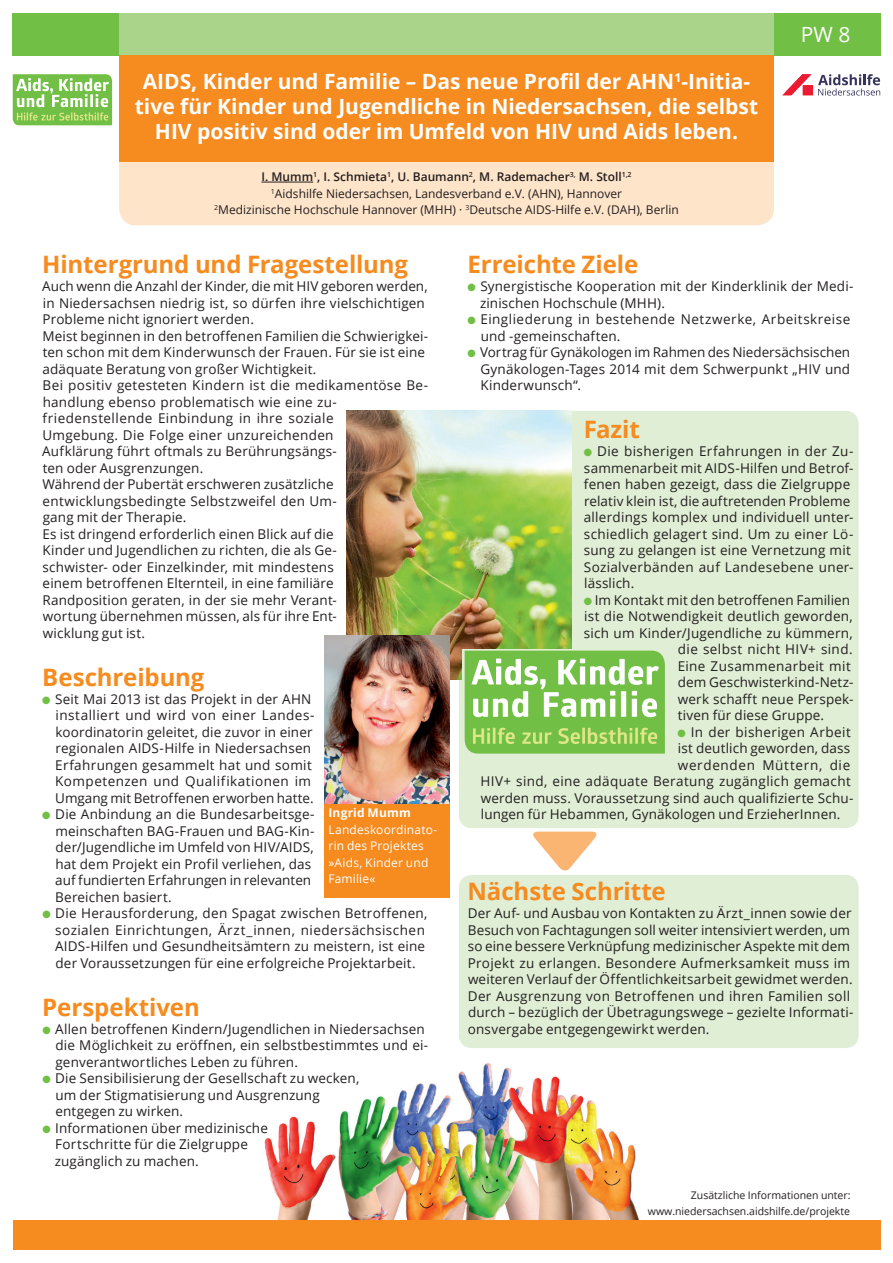
<style>
.page{position:relative;width:893px;height:1263px;background:#fff}
.page>*{position:absolute;margin:0;border:0;box-sizing:border-box;transform-origin:0 0}
.Blocksatz{font:700 24px "Open Sans";letter-spacing:-.005em;color:#f68b1f}
.t1{font:700 21px/25.2px "Open Sans";color:#fff;text-align:center}
.t2{font:21px "Open Sans";color:#fff}
.Blocksatz-2{font:13.5px/16.5px "Open Sans";letter-spacing:.015em;color:#231f20}
.Blocksatz-3{font:13.5px/16.5px "Open Sans";letter-spacing:.035em;color:#231f20}
.Blocksatz-4{font:13.5px "Open Sans";letter-spacing:.05em;color:#231f20}
.t3{font:12px "Open Sans";color:#231f20}
.Blocksatz-5{font:12px/16.5px "Open Sans";letter-spacing:.015em;color:#fff}
.t4{font:600 12px "Open Sans";color:#231f20}
.t5{font:10.5px "Open Sans";color:#231f20}
.s1{color:#71bf44}
.s2{font-weight:700}
</style>
<div class="page">
<img style="left:264px;top:1063px;width:376px;height:157px">
<div style="left:119px;top:162px;width:655px;height:63px;background:#fee4c9"></div>
<div style="left:459px;top:411px;width:400px;height:417px;background:#dfeed4;border-radius:13px"></div>
<div style="left:459px;top:875px;width:400px;height:173px;background:#dfeed4;border-radius:13px"></div>
<div style="left:13px;top:13px;width:106px;height:42px;background:#71bf44"></div>
<div style="left:119px;top:13px;width:655px;height:42px;background:#aad489"></div>
<div style="left:119px;top:55px;width:655px;height:107px;background:#f68b1f"></div>
<div style="left:774px;top:13px;width:106px;height:42px;background:#71bf44"></div>
<svg style="left:782px;top:74px;width:98px;height:22px"></svg>
<hr style="left:261px;top:182px;width:52px;height:1px;background:#231f20">
<svg style="left:533px;top:832px;width:64px;height:39px"></svg>
<svg style="left:13px;top:74px;width:99px;height:51px;background:#93ce6d"></svg>
<img style="left:347px;top:411px;width:224px;height:269px">
<img style="left:324px;top:636px;width:126px;height:168px">
<div style="left:324px;top:804px;width:126px;height:94px;background:#f68b1f"></div>
<div style="left:13px;top:1220px;width:867px;height:30px;background:#f68b1f"></div>
<div style="left:462px;top:648px;width:123px;height:57px;background:linear-gradient(to right,#b6dc9f,#b6dc9e)"></div>
<svg style="left:465px;top:651px;width:200px;height:103px;background:#94ce6e"></svg>
<p class="t1" style="left:135px;top:68px;width:625px">AIDS, Kinder und Familie – Das neue Profil der AHN<sup>1</sup>-Initia&shy;tive für Kinder und Jugendliche in Niedersachsen, die selbst<br>HIV positiv sind oder im Umfeld von HIV und Aids leben.</p>
<p class="t4" style="left:261px;top:169px;width:372px">I. Mumm<sup>1</sup>, I. Schmieta<sup>1</sup>, U. Baumann<sup>2</sup>, M. Rademacher<sup>3,</sup> M. Stoll<sup>1,2</sup></p>
<p class="t3" style="left:271px;top:185px;width:353px"><sup>1</sup>Aidshilfe Niedersachsen, Landesverband e.V. (AHN), Hannover</p>
<p class="t3" style="left:214px;top:202px;width:466px"><sup>2</sup>Medizinische Hochschule Hannover (MHH) · <sup>3</sup>Deutsche AIDS-Hilfe e.V. (DAH), Berlin</p>
<p class="t2" style="left:801px;top:20px;width:51px">PW 8</p>
<p class="Blocksatz" style="left:42px;top:247px;width:367px">Hintergrund und Fragestellung</p>
<p class="Blocksatz-2" style="left:42px;top:278px;width:387px">Auch wenn die Anzahl der Kinder, die mit HIV geboren werden, in Niedersachsen niedrig ist, so dürfen ihre vielschichtigen<br>Probleme nicht ignoriert werden.</p>
<p class="Blocksatz-2" style="left:42px;top:327px;width:387px">Meist beginnen in den betroffenen Familien die Schwierigkei&shy;ten schon mit dem Kinderwunsch der Frauen. Für sie ist eine adäquate Beratung von großer Wichtigkeit.</p>
<p class="Blocksatz-2" style="left:42px;top:377px;width:387px">Bei positiv getesteten Kindern ist die medikamentöse Be&shy;handlung ebenso problematisch wie eine zu&shy;friedenstellende Einbindung in ihre soziale<br>Umgebung. Die Folge einer unzureichenden<br>Aufklärung führt oftmals zu Berührungsängs-<br>ten oder Ausgrenzungen.</p>
<p class="Blocksatz-2" style="left:42px;top:476px;width:296px">Während der Pubertät erschweren zusätzliche entwicklungsbedingte Selbstzweifel den Um&shy;gang mit der Therapie.</p>
<p class="Blocksatz-2" style="left:43px;top:525px;width:296px">Es ist dringend erforderlich einen Blick auf die Kinder und Jugendlichen zu richten, die als Ge&shy;schwister- oder Einzelkinder, mit mindestens einem betroffenen Elternteil, in eine familiäre Randposition geraten, in der sie mehr Verant&shy;wortung übernehmen müssen, als für ihre Ent&shy;wicklung gut ist.</p>
<p class="Blocksatz" style="left:42px;top:660px;width:164px">Beschreibung</p>
<p class="Blocksatz-2" style="left:55px;top:690px;width:261px;text-indent:-13px"><span class="s1">●</span> Seit Mai 2013 ist das Projekt in der AHN installiert und wird von einer Landes&shy;koordinatorin geleitet, die zuvor in einer regionalen AIDS-Hilfe in Niedersachsen Erfahrungen gesammelt hat und somit Kompetenzen und Qualifikationen im Umgang mit Betroffenen erworben hatte.</p>
<p class="Blocksatz-2" style="left:55px;top:806px;width:261px;text-indent:-13px"><span class="s1">●</span> Die Anbindung an die Bundesarbeitsge&shy;meinschaften BAG-Frauen und BAG-Kin&shy;der/Jugendliche im Umfeld von HIV/AIDS, hat dem Projekt ein Profil verliehen, das auf fundierten Erfahrungen in relevanten Bereichen basiert.</p>
<p class="Blocksatz-2" style="left:55px;top:905px;width:374px;text-indent:-13px"><span class="s1">●</span> Die Herausforderung, den Spagat zwischen Betroffenen, sozialen Einrichtungen, Ärzt_innen, niedersächsischen AIDS-Hilfen und Gesundheitsämtern zu meistern, ist eine der Voraussetzungen für eine erfolgreiche Projektarbeit.</p>
<p class="Blocksatz" style="left:42px;top:990px;width:159px">Perspektiven</p>
<p class="Blocksatz-2" style="left:56px;top:1020px;width:374px;text-indent:-13px"><span class="s1">●</span> Allen betroffenen Kindern/Jugendlichen in Niedersachsen die Möglichkeit zu eröffnen, ein selbstbestimmtes und ei&shy;genverantwortliches Leben zu führen.</p>
<p class="Blocksatz-2" style="left:55px;top:1070px;width:305px;text-indent:-13px"><span class="s1">●</span> Die Sensibilisierung der Gesellschaft zu wecken, um der Stigmatisierung und Ausgrenzung entgegen zu wirken.</p>
<p class="Blocksatz-2" style="left:55px;top:1119px;width:215px;text-indent:-12px"><span class="s1">●</span> Informationen über medizinische<br>Fortschritte für die Zielgruppe zugänglich zu machen.</p>
<p class="Blocksatz-5" style="left:328px;top:804px;width:109px"><span class="s2">Ingrid Mumm<br></span>Landeskoordinato&shy;rin des Projektes »Aids, Kinder und<br>Familie«</p>
<p class="Blocksatz" style="left:468px;top:247px;width:172px">Erreichte Ziele</p>
<p class="Blocksatz-2" style="left:480px;top:278px;width:375px;text-indent:-12px"><span class="s1">●</span> Synergistische Kooperation mit der Kinderklinik der Medi&shy;zinischen Hochschule (MHH).</p>
<p class="Blocksatz-3" style="left:481px;top:311px;width:371px;text-indent:-13px"><span class="s1">●</span> Eingliederung in bestehende Netzwerke, Arbeitskreise und -gemeinschaften.</p>
<p class="Blocksatz-2" style="left:480px;top:344px;width:371px;text-align:justify;text-indent:-13px"><span class="s1">●</span> Vortrag für Gynäkologen im Rahmen des Niedersächsischen Gynäkologen-Tages 2014 mit dem Schwerpunkt „HIV und Kinderwunsch“.</p>
<p class="Blocksatz" style="left:584px;top:412px;width:58px">Fazit</p>
<p class="Blocksatz-2" style="left:584px;top:443px;width:271px"><span class="s1">●</span> Die bisherigen Erfahrungen in der Zu&shy;sammenarbeit mit AIDS-Hilfen und Betrof&shy;fenen haben gezeigt, dass die Zielgruppe relativ klein ist, die auftretenden Probleme allerdings komplex und individuell unter&shy;schiedlich gelagert sind. Um zu einer Lö&shy;sung zu gelangen ist eine Vernetzung mit Sozialverbänden auf Landesebene uner&shy;lässlich.</p>
<p class="Blocksatz-2" style="left:584px;top:591px;width:268px"><span class="s1">●</span> Im Kontakt mit den betroffenen Familien</p>
<p class="Blocksatz-2" style="left:584px;top:608px;width:270px">ist die Notwendigkeit deutlich geworden,</p>
<p class="Blocksatz-2" style="left:584px;top:624px;width:270px">sich um Kinder/Jugendliche zu kümmern,</p>
<p class="Blocksatz-2" style="left:678px;top:641px;width:176px">die selbst nicht HIV+ sind.</p>
<p class="Blocksatz-2" style="left:678px;top:657px;width:175px">Eine Zusammenarbeit mit</p>
<p class="Blocksatz-2" style="left:678px;top:674px;width:177px">dem Geschwisterkind-Netz-</p>
<p class="Blocksatz-2" style="left:678px;top:690px;width:177px">werk schafft neue Perspek-</p>
<p class="Blocksatz-2" style="left:678px;top:707px;width:148px">tiven für diese Gruppe.</p>
<p class="Blocksatz-2" style="left:677px;top:723px;width:175px"><span class="s1">●</span> In der bisherigen Arbeit</p>
<p class="Blocksatz-2" style="left:678px;top:740px;width:174px">ist deutlich geworden, dass</p>
<p class="Blocksatz-4" style="left:678px;top:755px;width:174px">werdenden Müttern, die</p>
<p class="Blocksatz-2" style="left:480px;top:773px;width:372px">HIV+ sind, eine adäquate Beratung zugänglich gemacht</p>
<p class="Blocksatz-2" style="left:481px;top:789px;width:374px">werden muss. Voraussetzung sind auch qualifizierte Schu-</p>
<p class="Blocksatz-2" style="left:481px;top:806px;width:361px">lungen für Hebammen, Gynäkologen und ErzieherInnen.</p>
<p class="Blocksatz" style="left:468px;top:874px;width:200px">Nächste Schritte</p>
<p class="Blocksatz-2" style="left:468px;top:905px;width:387px">Der Auf- und Ausbau von Kontakten zu Ärzt_innen sowie der Besuch von Fachtagungen soll weiter intensiviert werden, um so eine bessere Verknüpfung medizinischer Aspekte mit dem Projekt zu erlangen. Besondere Aufmerksamkeit muss im weiteren Verlauf der Öffentlichkeitsarbeit gewidmet werden.<br>Der Ausgrenzung von Betroffenen und ihren Familien soll durch – bezüglich der Übetragungswege – gezielte Informati&shy;onsvergabe entgegengewirkt werden.</p>
<p class="t5" style="left:691px;top:1188px;width:161px">Zusätzliche Informationen unter:</p>
<p class="t5" style="left:648px;top:1204px;width:204px">www.niedersachsen.aidshilfe.de/projekte</p>
</div>
